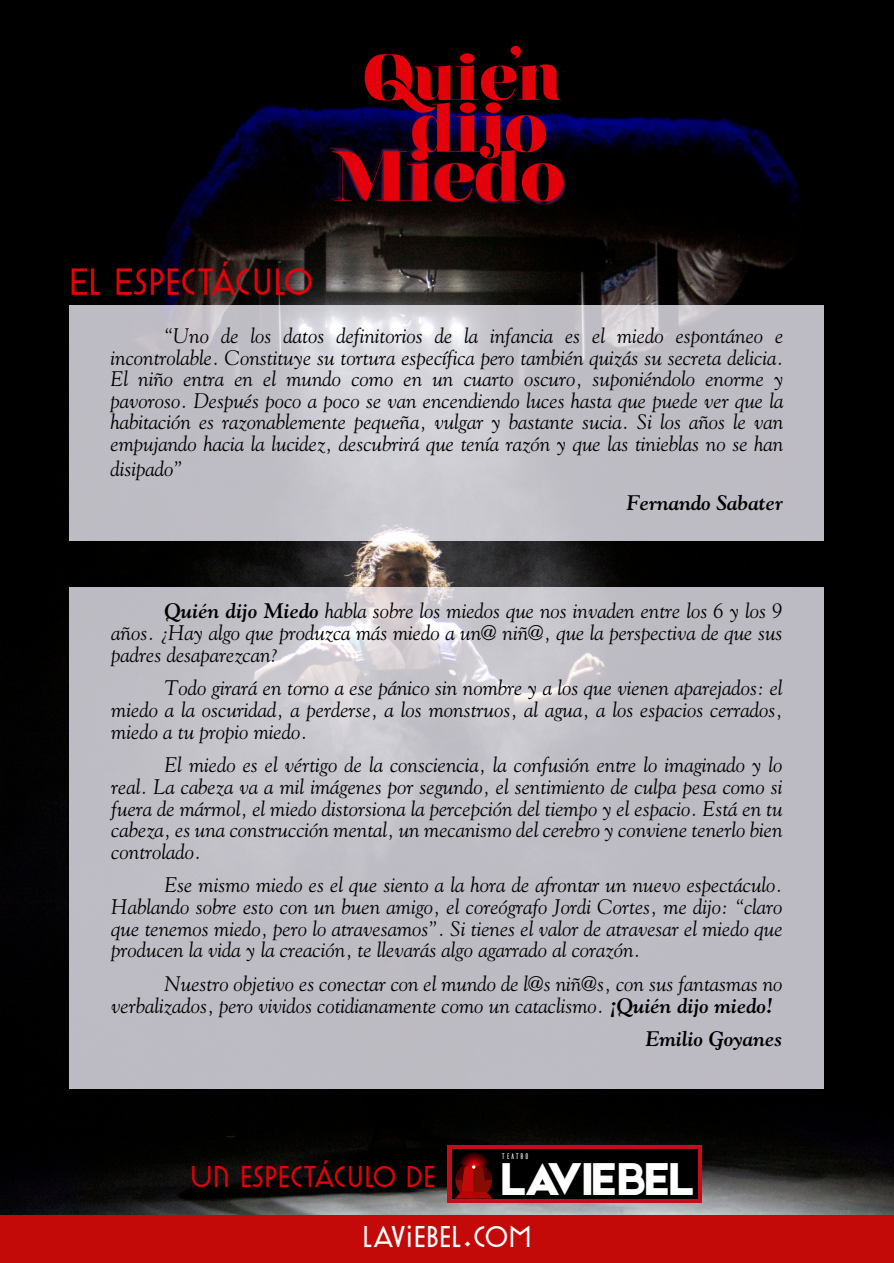
<style>
.page{position:relative;width:894px;height:1263px;background:#fff}
.page>*{position:absolute;margin:0;border:0;box-sizing:border-box;transform-origin:0 0}
.t1{font:900 70.65px "Nouvelle Vague";color:#e3000a}
.t2{font:900 68.4px "Nouvelle Vague";color:#e3000a}
.t3{font:900 64.65px "Nouvelle Vague";color:#e3000a}
.t4{font:49.05px "Etna";color:#fff}
.t5{font:300 37.5px "Artographie";color:#e3020a}
.t6{font:300 30px "Artographie";color:#e3000a}
.t7{font:300 30px "Artographie";color:#fff}
.t8{font:italic 21px/21.6px "Goudy";color:#000;text-align:justify}
.t9{font:italic 700 21px "Goudy";color:#000}
.t10{font:8.1px "Ailerons";color:#fff}
.s1{font-weight:700}
</style>
<div class="page">
<img style="left:0;top:0;width:893px;height:1215px">
<div style="left:70px;top:587px;width:753px;height:502px;background:#bcbac2"></div>
<div style="left:447px;top:1145px;width:254px;height:57px;background:#c50d1a"></div>
<div style="left:451px;top:1149px;width:246px;height:50px;background:#000"></div>
<svg style="left:455px;top:1152px;width:37px;height:47px"></svg>
<div style="left:0;top:1215px;width:893px;height:48px;background:#c30a08"></div>
<svg style="left:70px;top:305px;width:753px;height:236px;background:#c4c2c9"></svg>
<img style="left:329px;top:148px;width:236px;height:56px">
<svg style="left:510px;top:46px;width:11px;height:13px"></svg>
<h3 class="t3" style="left:364px;top:51px;width:199px">Quien</h3>
<h2 class="t2" style="left:411px;top:100px;width:138px">dijo</h2>
<h1 class="t1" style="left:335px;top:148px;width:231px">Miedo</h1>
<h3 class="t5" style="left:69px;top:268px;width:246px">EL ESPECTÁCULO</h3>
<p class="t8" style="left:110px;top:326px;width:674px;text-indent:53px">“Uno de los datos definitorios de la infancia es el miedo espontáneo e incontrolable. Constituye su tortura específica pero también quizás su secreta delicia.<br>El niño entra en el mundo como en un cuarto oscuro, suponiéndolo enorme y pavoroso. Después poco a poco se van encendiendo luces hasta que puede ver que la habitación es razonablemente pequeña, vulgar y bastante sucia. Si los años le van empujando hacia la lucidez, descubrirá que tenía razón y que las tinieblas no se han</p>
<p class="t8" style="left:110px;top:460px;width:74px">disipado”</p>
<p class="t9" style="left:626px;top:495px;width:158px">Fernando Sabater</p>
<p class="t8" style="left:111px;top:602px;width:672px;text-indent:53px"><span class="s1">Quién dijo Miedo</span> habla sobre los miedos que nos invaden entre los 6 y los 9 años. ¿Hay algo que produzca más miedo a un@ niñ@, que la perspectiva de que sus padres desaparezcan?</p>
<p class="t8" style="left:111px;top:679px;width:672px;text-indent:53px">Todo girará en torno a ese pánico sin nombre y a los que vienen aparejados: el miedo a la oscuridad, a perderse, a los monstruos, al agua, a los espacios cerrados, miedo a tu propio miedo.</p>
<p class="t8" style="left:111px;top:756px;width:672px;text-indent:53px">El miedo es el vértigo de la consciencia, la confusión entre lo imaginado y lo real. La cabeza va a mil imágenes por segundo, el sentimiento de culpa pesa como si fuera de mármol, el miedo distorsiona la percepción del tiempo y el espacio. Está en tu cabeza, es una construcción mental, un mecanismo del cerebro y conviene tenerlo bien controlado.</p>
<p class="t8" style="left:111px;top:876px;width:672px;text-indent:53px">Ese mismo miedo es el que siento a la hora de afrontar un nuevo espectáculo.<br>Hablando sobre esto con un buen amigo, el coreógrafo Jordi Cortes, me dijo: “claro que tenemos miedo, pero lo atravesamos”. Si tienes el valor de atravesar el miedo que producen la vida y la creación, te llevarás algo agarrado al corazón.</p>
<p class="t8" style="left:111px;top:974px;width:672px;text-indent:53px">Nuestro objetivo es conectar con el mundo de l@s niñ@s, con sus fantasmas no verbalizados, pero vividos cotidianamente como un cataclismo. <span class="s1">¡Quién dijo miedo!</span></p>
<p class="t9" style="left:645px;top:1031px;width:138px">Emilio Goyanes</p>
<p class="t10" style="left:501px;top:1152px;width:30px">TEATRo</p>
<h3 class="t6" style="left:190px;top:1166px;width:247px">UN ESPECTÁCULO DE</h3>
<h3 class="t4" style="left:501px;top:1158px;width:194px">LAVIEBEL</h3>
<h3 class="t7" style="left:362px;top:1226px;width:171px">LAVIEBEL.COM</h3>
</div>
